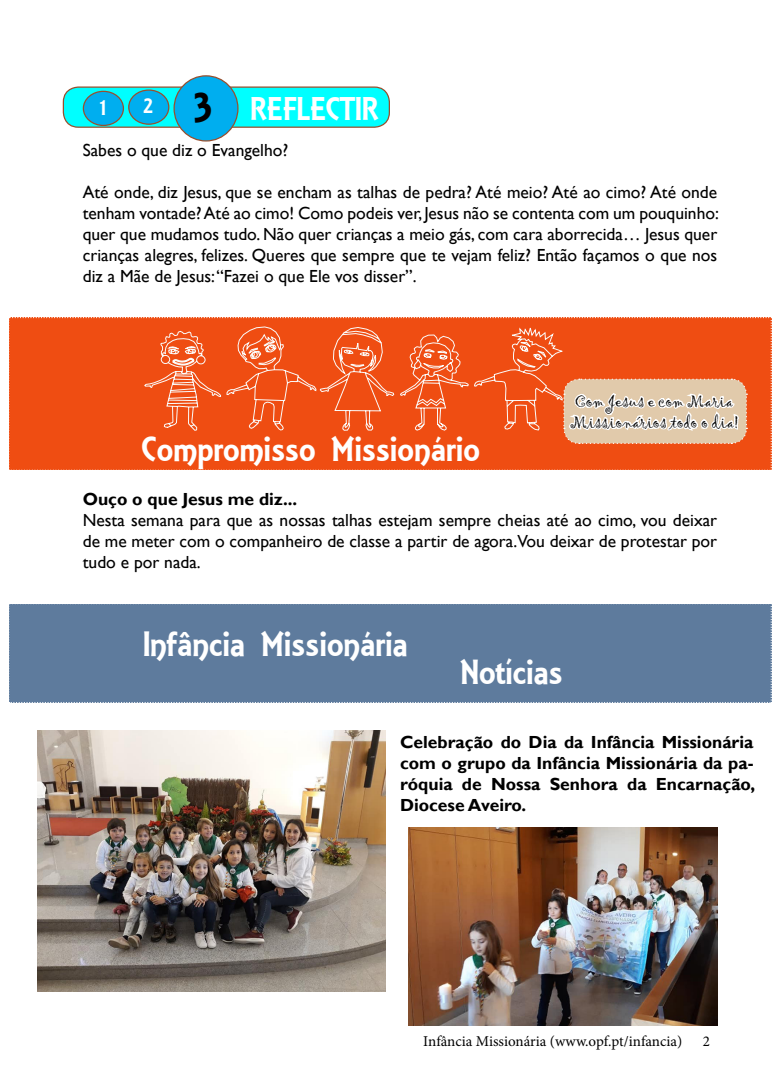
<style>
.page{position:relative;width:780px;height:1088px;background:#fff}
.page>*{position:absolute;margin:0;border:0;box-sizing:border-box;transform-origin:0 0}
.t1{font:45px "ARESSENCE";color:#000}
.t2{font:37.5px "ARESSENCE";color:#fff}
.t3{font:35px "ARESSENCE";color:#fff}
.t4{font:22.5px "ARESSENCE";color:#fff}
.t5{font:17.5px/21px "Gill Sans";color:#000;text-align:justify}
.t6{font:700 17.5px/21px "Gill Sans";color:#000;text-align:justify}
.t7{font:17.5px/21px "Gigi";color:#000}
.t8{font:15px "Minion Pro";color:#000}
</style>
<div class="page">
<div style="left:63px;top:87px;width:326px;height:40px;background:#0ff;border-radius:15px"></div>
<div style="left:63px;top:86px;width:327px;height:42px;border:1px solid #984f2e;border-radius:15px"></div>
<div style="left:174px;top:76px;width:64px;height:65px;background:#00aeef;border-radius:50%"></div>
<div style="left:173px;top:75px;width:65px;height:67px;border:1px solid #984f2e;border-radius:50%"></div>
<div style="left:83px;top:91px;width:40px;height:34px;background:#00aeef;border-radius:50%"></div>
<div style="left:83px;top:91px;width:41px;height:35px;border:1px solid #984f2e;border-radius:50%"></div>
<div style="left:129px;top:90px;width:40px;height:34px;background:#00aeef;border-radius:50%"></div>
<div style="left:128px;top:89px;width:41px;height:36px;border:1px solid #984f2e;border-radius:50%"></div>
<svg style="left:9px;top:317px;width:763px;height:153px;background:#ee612c"></svg>
<div style="left:9px;top:604px;width:763px;height:99px;background:#5e7b9d"></div>
<img style="left:37px;top:730px;width:348px;height:261px">
<img style="left:408px;top:828px;width:309px;height:197px">
<p class="t4" style="left:100px;top:95px;width:8px">1</p>
<p class="t4" style="left:143px;top:93px;width:11px">2</p>
<p class="t1" style="left:193px;top:82px;width:20px">3</p>
<p class="t3" style="left:250px;top:89px;width:130px">REFLECTIR</p>
<p class="t5" style="left:83px;top:140px;width:207px">Sabes o que diz o Evangelho?</p>
<p class="t5" style="left:83px;top:182px;width:637px">Até onde, diz Jesus, que se encham as talhas de pedra? Até meio? Até ao cimo? Até onde tenham vontade? Até ao cimo! Como podeis ver, Jesus não se contenta com um pouquinho: quer que mudamos tudo. Não quer crianças a meio gás, com cara aborrecida… Jesus quer crianças alegres, felizes. Queres que sempre que te vejam feliz? Então façamos o que nos diz a Mãe de Jesus: “Fazei o que Ele vos disser”.</p>
<p class="t7" style="left:570px;top:391px;width:170px">Com Jesus e com Maria<br>Missionários todo o dia!</p>
<p class="t2" style="left:142px;top:428px;width:339px">Compromisso Missionário</p>
<p class="t6" style="left:83px;top:489px;width:216px">Ouço o que Jesus me diz...</p>
<p class="t5" style="left:83px;top:510px;width:636px">Nesta semana para que as nossas talhas estejam sempre cheias até ao cimo, vou deixar de me meter com o companheiro de classe a partir de agora.Vou deixar de protestar por tudo e por nada.</p>
<p class="t2" style="left:143px;top:623px;width:266px">Infância Missionária</p>
<p class="t2" style="left:460px;top:650px;width:104px">Notícias</p>
<p class="t6" style="left:400px;top:732px;width:357px">Celebração do Dia da Infância Missionária com o grupo da Infância Missionária da pa&shy;róquia de Nossa Senhora da Encarnação, Diocese Aveiro.</p>
<p class="t8" style="left:423px;top:1031px;width:260px">Infância Missionária (www.opf.pt/infancia)</p>
<p class="t8" style="left:702px;top:1031px;width:9px">2</p>
</div>
